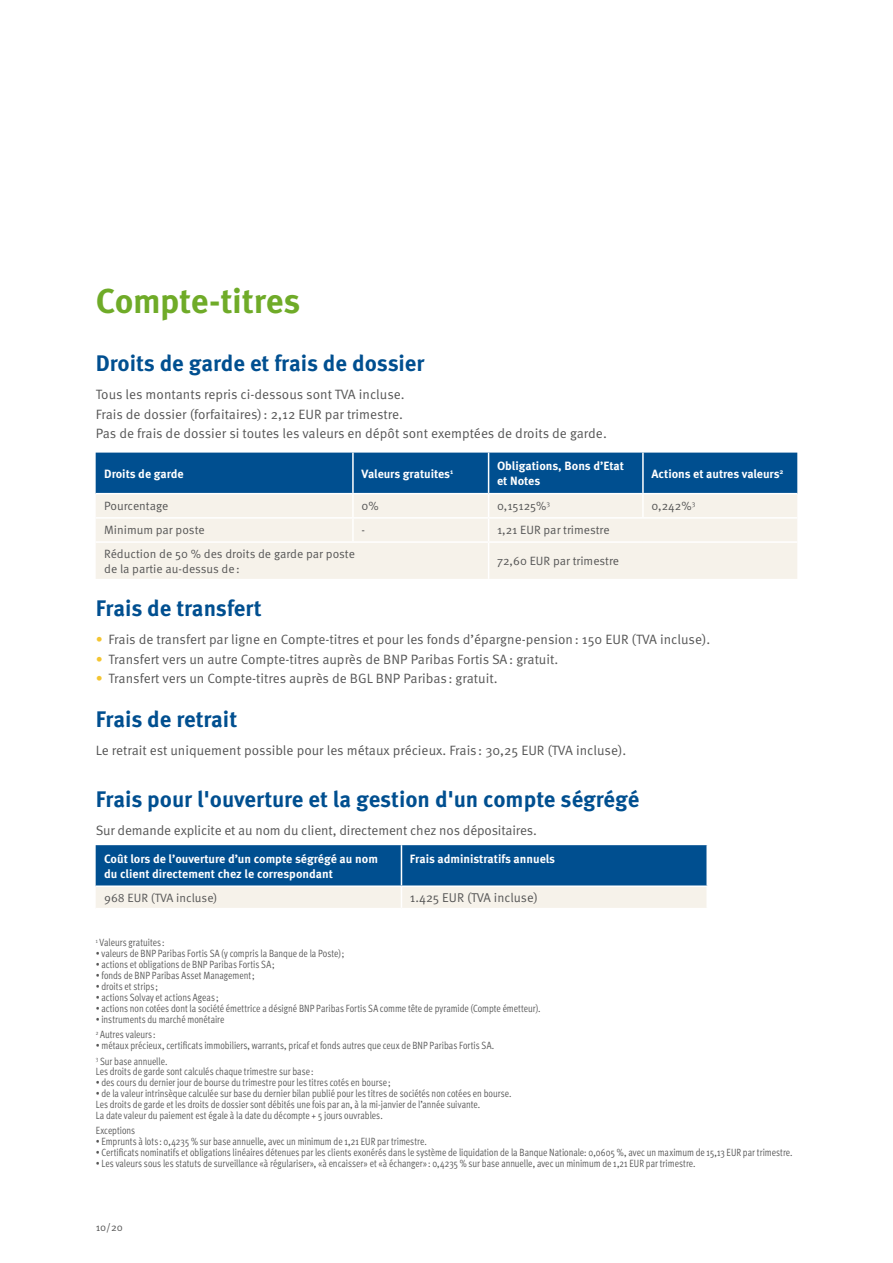
<style>
.page{position:relative;width:893px;height:1263px;background:#fff}
.page>*{position:absolute;margin:0;border:0;box-sizing:border-box;transform-origin:0 0}
.t1{font:700 34.5px "Meta OT";letter-spacing:-.01em;color:#6fab28}
.t2{font:700 22.5px "Meta OT";color:#004f90}
.t3{font:13.5px/19.5px "Meta OT Norm";letter-spacing:-.005em;color:#565656}
.t4{font:12.75px "Meta OT Norm";color:#565656}
.t5{font:700 12px/15px "Meta OT";color:#fff}
.t6{font:12px/15px "Meta OT Norm";color:#565656}
.t7{font:10.5px/15.1px "Meta OT Cond Norm";color:#565656;scale:.94 1}
.t8{font:10.5px "Meta OT Norm";color:#565656}
.s1{color:#f4c531}
</style>
<div class="page">
<div style="left:96px;top:543px;width:701px;height:36px;background:#f6f2ea"></div>
<svg style="left:96px;top:453px;width:701px;height:88px;background:#85a7c1"></svg>
<hr style="left:643px;top:517px;width:154px;height:2px;background:#fff">
<hr style="left:488px;top:543px;width:1px;height:36px;background:#fff">
<hr style="left:352px;top:453px;width:2px;height:40px;background:#fff">
<hr style="left:488px;top:453px;width:1px;height:40px;background:#fff">
<hr style="left:642px;top:453px;width:2px;height:40px;background:#fff">
<hr style="left:96px;top:493px;width:257px;height:1px;background:#fff">
<hr style="left:353px;top:493px;width:136px;height:1px;background:#fff">
<hr style="left:489px;top:493px;width:154px;height:1px;background:#fff">
<hr style="left:643px;top:493px;width:154px;height:1px;background:#fff">
<svg style="left:96px;top:845px;width:611px;height:63px;background:#598ab1"></svg>
<hr style="left:706px;top:887px;width:2px;height:21px;background:#fff">
<h1 class="t1" style="left:96px;top:279px;width:206px">Compte-titres</h1>
<h2 class="t2" style="left:96px;top:349px;width:330px">Droits de garde et frais de dossier</h2>
<p class="t3" style="left:96px;top:385px;width:513px">Tous les montants repris ci-dessous sont TVA incluse.<br>Frais de dossier (forfaitaires): 2,12 EUR par trimestre.<br>Pas de frais de dossier si toutes les valeurs en dépôt sont exemptées de droits de garde.</p>
<p class="t5" style="left:104px;top:466px;width:81px">Droits de garde</p>
<p class="t5" style="left:361px;top:466px;width:93px">Valeurs gratuites<sup>1</sup></p>
<p class="t5" style="left:497px;top:459px;width:128px">Obligations, Bons d’Etat et Notes</p>
<p class="t5" style="left:651px;top:466px;width:134px">Actions et autres valeurs<sup>2</sup></p>
<p class="t6" style="left:104px;top:499px;width:66px">Pourcentage</p>
<p class="t6" style="left:361px;top:499px;width:19px">0%</p>
<p class="t6" style="left:497px;top:499px;width:55px">0,15125%<sup>3</sup></p>
<p class="t6" style="left:651px;top:499px;width:45px">0,242%<sup>3</sup></p>
<p class="t6" style="left:104px;top:523px;width:102px">Minimum par poste</p>
<p class="t6" style="left:361px;top:523px;width:5px">-</p>
<p class="t6" style="left:497px;top:523px;width:114px">1,21 EUR par trimestre</p>
<p class="t6" style="left:104px;top:546px;width:252px">Réduction de 50 % des droits de garde par poste de la partie au-dessus de:</p>
<p class="t6" style="left:497px;top:553px;width:124px">72,60 EUR par trimestre</p>
<h2 class="t2" style="left:96px;top:594px;width:168px">Frais de transfert</h2>
<p class="t3" style="left:96px;top:630px;width:616px"><span class="s1">•</span> Frais de transfert par ligne en Compte-titres et pour les fonds d’épargne-pension: 150 EUR (TVA incluse).</p>
<p class="t3" style="left:96px;top:650px;width:464px"><span class="s1">•</span> Transfert vers un autre Compte-titres auprès de BNP Paribas Fortis SA: gratuit.</p>
<p class="t3" style="left:96px;top:669px;width:403px"><span class="s1">•</span> Transfert vers un Compte-titres auprès de BGL BNP Paribas: gratuit.</p>
<h2 class="t2" style="left:96px;top:705px;width:143px">Frais de retrait</h2>
<p class="t3" style="left:96px;top:741px;width:532px">Le retrait est uniquement possible pour les métaux précieux. Frais: 30,25 EUR (TVA incluse).</p>
<h2 class="t2" style="left:96px;top:785px;width:545px">Frais pour l'ouverture et la gestion d'un compte ségrégé</h2>
<p class="t3" style="left:96px;top:821px;width:443px">Sur demande explicite et au nom du client, directement chez nos dépositaires.</p>
<p class="t5" style="left:104px;top:851px;width:275px">Coût lors de l’ouverture d’un compte ségrégé au nom du client directement chez le correspondant</p>
<p class="t5" style="left:410px;top:851px;width:147px">Frais administratifs annuels</p>
<p class="t6" style="left:104px;top:890px;width:115px">968 EUR (TVA incluse)</p>
<p class="t4" style="left:410px;top:890px;width:129px">1.425 EUR (TVA incluse)</p>
<p class="t7" style="left:96px;top:935px;width:75px"><sup>1</sup> Valeurs gratuites:</p>
<p class="t7" style="left:96px;top:946px;width:266px">• valeurs de BNP Paribas Fortis SA (y compris la Banque de la Poste);</p>
<p class="t7" style="left:96px;top:957px;width:192px">• actions et obligations de BNP Paribas Fortis SA;</p>
<p class="t7" style="left:96px;top:968px;width:171px">• fonds de BNP Paribas Asset Management;</p>
<p class="t7" style="left:96px;top:979px;width:68px">• droits et strips;</p>
<p class="t7" style="left:96px;top:990px;width:132px">• actions Solvay et actions Ageas;</p>
<p class="t7" style="left:96px;top:1001px;width:475px">• actions non cotées dont la société émettrice a désigné BNP Paribas Fortis SA comme tête de pyramide (Compte émetteur).</p>
<p class="t7" style="left:96px;top:1012px;width:138px">• instruments du marché monétaire<br><sup>2</sup> Autres valeurs:</p>
<p class="t7" style="left:96px;top:1038px;width:426px">• métaux précieux, certificats immobiliers, warrants, pricaf et fonds autres que ceux de BNP Paribas Fortis SA.<br><sup>3</sup> Sur base annuelle.</p>
<p class="t7" style="left:96px;top:1064px;width:233px">Les droits de garde sont calculés chaque trimestre sur base:</p>
<p class="t7" style="left:96px;top:1075px;width:315px">• des cours du dernier jour de bourse du trimestre pour les titres cotés en bourse;</p>
<p class="t7" style="left:96px;top:1088px;width:444px;line-height:10.9px">• de la valeur intrinsèque calculée sur base du dernier bilan publié pour les titres de sociétés non cotées en bourse.<br>Les droits de garde et les droits de dossier sont débités une fois par an, à la mi-janvier de l’année suivante.<br>La date valeur du paiement est égale à la date du décompte + 5 jours ouvrables.</p>
<p class="t7" style="left:96px;top:1123px;width:44px">Exceptions</p>
<p class="t7" style="left:96px;top:1134px;width:354px">• Emprunts à lots: 0,4235 % sur base annuelle, avec un minimum de 1,21 EUR par trimestre.</p>
<p class="t7" style="left:96px;top:1145px;width:743px">• Certificats nominatifs et obligations linéaires détenues par les clients exonérés dans le système de liquidation de la Banque Nationale: 0,0605 %, avec un maximum de 15,13 EUR par trimestre.</p>
<p class="t7" style="left:96px;top:1156px;width:640px">• Les valeurs sous les statuts de surveillance «à régulariser», «à encaisser» et «à échanger»: 0,4235 % sur base annuelle, avec un minimum de 1,21 EUR par trimestre.</p>
<p class="t8" style="left:96px;top:1220px;width:29px">10/20</p>
</div>
